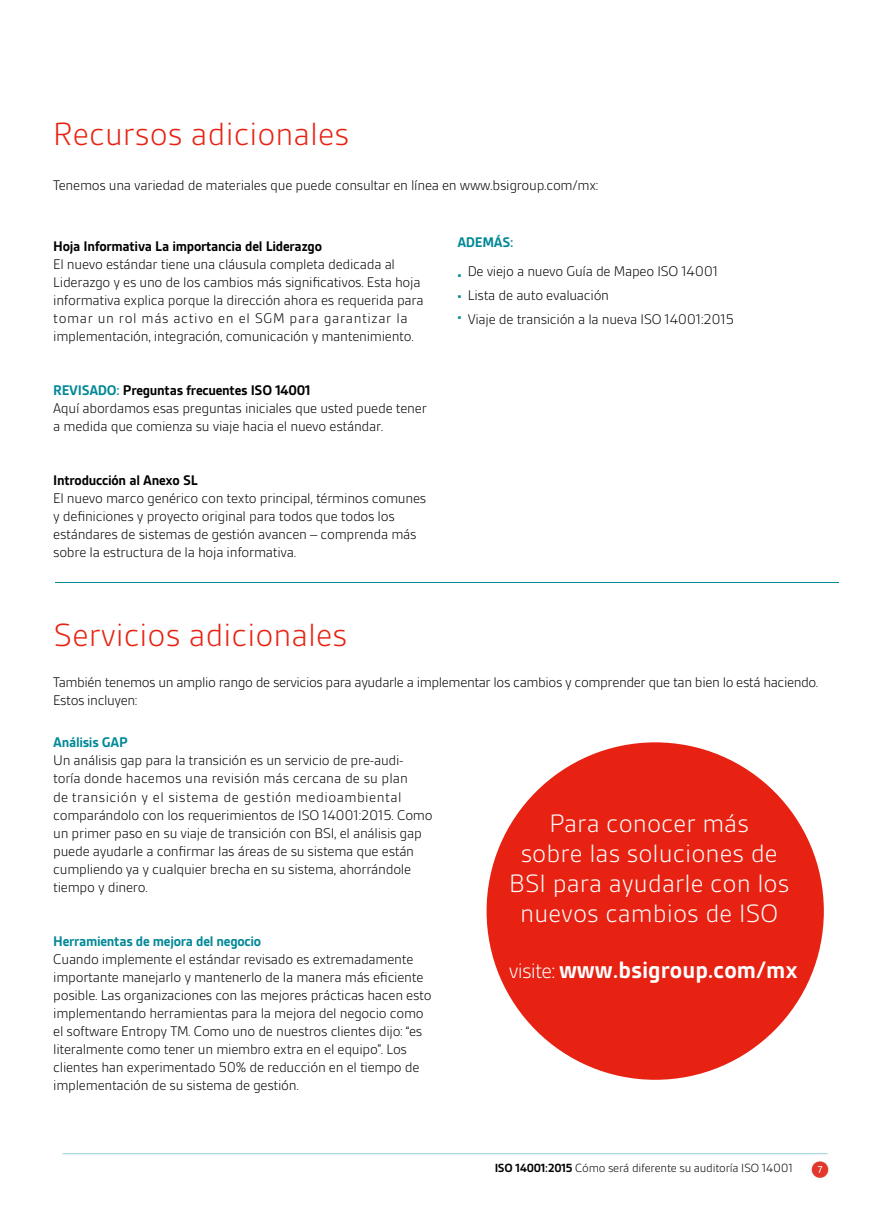
<style>
.page{position:relative;width:893px;height:1224px;background:#fff}
.page>*{position:absolute;margin:0;border:0;box-sizing:border-box;transform-origin:0 0}
.t1{font:300 34.5px "BSI Gesta";color:#e72212}
.t2{font:300 27px/30px "BSI Gesta";color:#fff;text-align:center}
.t3{font:700 25.5px "BSI Gesta";color:#fff}
.t4{font:700 22.5px/21px "BSI Gesta";color:#008896;text-align:justify}
.t5{font:300 15px/18px "BSI Gesta";letter-spacing:-.02em;color:#000}
.t6{font:700 15px "BSI Gesta";letter-spacing:-.02em;color:#000}
.t7{font:700 15px "BSI Gesta";letter-spacing:-.02em;color:#008896}
.t8{font:300 12.75px "BSI Gesta";letter-spacing:-.02em;color:#000}
.s1{font-weight:700;color:#008896}
.s2{font-weight:700}
.s3{font-weight:300;font-size:22.5px}
</style>
<div class="page">
<hr style="left:56px;top:581px;width:783px;height:1px;background:#008896">
<div style="left:487px;top:742px;width:337px;height:337px;background:#e72212;border-radius:50%"></div>
<h1 class="t1" style="left:53px;top:116px;width:298px">Recursos adicionales</h1>
<p class="t5" style="left:53px;top:176px;width:547px">Tenemos una variedad de materiales que puede consultar en línea en www.bsigroup.com/mx:</p>
<p class="t6" style="left:53px;top:238px;width:270px">Hoja Informativa La importancia del Liderazgo</p>
<p class="t5" style="left:53px;top:255px;width:372px">El nuevo estándar tiene una cláusula completa dedicada al Liderazgo y es uno de los cambios más significativos. Esta hoja informativa explica porque la dirección ahora es requerida para tomar un rol más activo en el SGM para garantizar la implementación, integración, comunicación y mantenimiento.</p>
<p class="t5" style="left:53px;top:381px;width:375px"><span class="s1">REVISADO:</span> <span class="s2">Preguntas frecuentes ISO 14001<br></span>Aquí abordamos esas preguntas iniciales que usted puede tener a medida que comienza su viaje hacia el nuevo estándar.</p>
<p class="t6" style="left:53px;top:472px;width:146px">Introducción al Anexo SL</p>
<p class="t5" style="left:53px;top:489px;width:374px">El nuevo marco genérico con texto principal, términos comunes y definiciones y proyecto original para todos que todos los estándares de sistemas de gestión avancen – comprenda más sobre la estructura de la hoja informativa.</p>
<h1 class="t1" style="left:53px;top:617px;width:295px">Servicios adicionales</h1>
<p class="t7" style="left:457px;top:234px;width:58px">ADEMÁS:</p>
<p class="t5" style="left:468px;top:259px;width:268px;line-height:24px">De viejo a nuevo Guía de Mapeo ISO 14001<br>Lista de auto evaluación<br>Viaje de transición a la nueva ISO 14001:2015</p>
<h3 class="t4" style="left:456px;top:263px;width:8px">· · ·</h3>
<p class="t5" style="left:53px;top:673px;width:767px">También tenemos un amplio rango de servicios para ayudarle a implementar los cambios y comprender que tan bien lo está haciendo.<br>Estos incluyen:</p>
<p class="t7" style="left:53px;top:734px;width:76px">Análisis GAP</p>
<p class="t5" style="left:53px;top:751px;width:381px">Un análisis gap para la transición es un servicio de pre-audi&shy;toría donde hacemos una revisión más cercana de su plan<br>de transición y el sistema de gestión medioambiental comparándolo con los requerimientos de ISO 14001:2015. Como un primer paso en su viaje de transición con BSI, el análisis gap puede ayudarle a confirmar las áreas de su sistema que están cumpliendo ya y cualquier brecha en su sistema, ahorrándole tiempo y dinero.</p>
<p class="t7" style="left:53px;top:932px;width:210px">Herramientas de mejora del negocio</p>
<p class="t5" style="left:53px;top:949px;width:380px">Cuando implemente el estándar revisado es extremadamente importante manejarlo y mantenerlo de la manera más eficiente posible. Las organizaciones con las mejores prácticas hacen esto implementando herramientas para la mejora del negocio como el software Entropy TM. Como uno de nuestros clientes dijo: “es literalmente como tener un miembro extra en el equipo”. Los clientes han experimentado 50% de reducción en el tiempo de implementación de su sistema de gestión.</p>
<h2 class="t2" style="left:509px;top:808px;width:282px">Para conocer más<br>sobre las soluciones de<br>BSI para ayudarle con los nuevos cambios de ISO</h2>
<h3 class="t3" style="left:509px;top:956px;width:291px"><span class="s3">visite:</span> www.bsigroup.com/mx</h3>
<p class="t8" style="left:495px;top:1161px;width:300px"><span class="s2">ISO 14001:2015</span> Cómo será diferente su auditoría ISO 14001</p>
</div>
